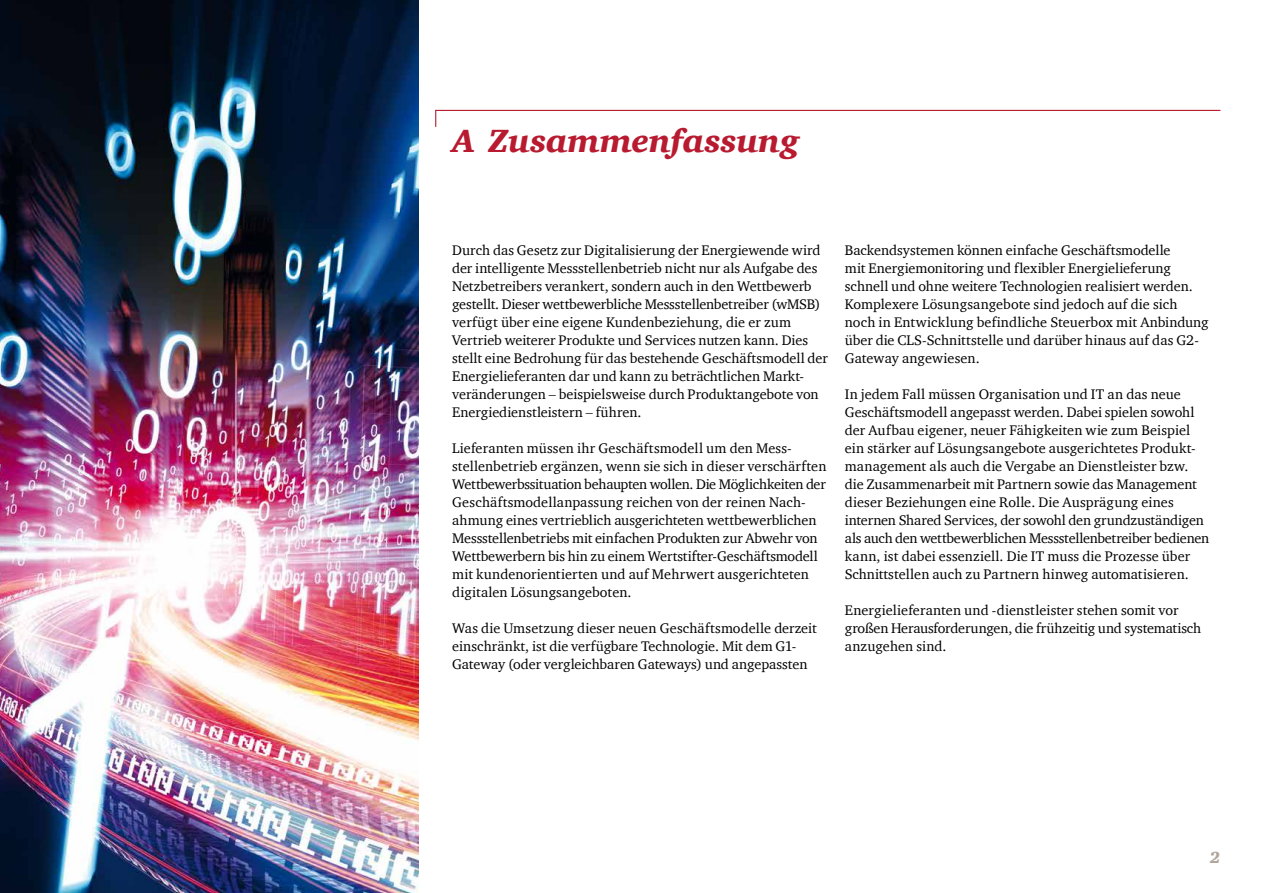
<style>
.page{position:relative;width:1263px;height:893px;background:#fff}
.page>*{position:absolute;margin:0;border:0;box-sizing:border-box;transform-origin:0 0}
.t1{font:italic 900 33px "Charter ITC Com";letter-spacing:-.005em;color:#b81b2f}
.t2{font:italic 900 16.5px "Charter ITC Com";color:#b0a69d}
.t3{font:14.25px/18px "Charter ITC Com";color:#000}
</style>
<div class="page">
<img style="left:0;top:0;width:418px;height:893px">
<svg style="left:435px;top:109px;width:786px;height:18px"></svg>
<h1 class="t1" style="left:452px;top:120px;width:349px">A Zusammenfassung</h1>
<p class="t3" style="left:452px;top:241px;width:377px">Durch das Gesetz zur Digitalisierung der Energiewende wird der intelligente Messstellenbetrieb nicht nur als Aufgabe des Netzbetreibers verankert, sondern auch in den Wettbewerb gestellt. Dieser wettbewerbliche Messstellenbetreiber (wMSB) verfügt über eine eigene Kundenbeziehung, die er zum Vertrieb weiterer Produkte und Services nutzen kann. Dies stellt eine Bedrohung für das bestehende Geschäftsmodell der Energielieferanten dar und kann zu beträchtlichen Markt&shy;veränderungen – beispielsweise durch Produktangebote von Energiedienstleistern – führen.</p>
<p class="t3" style="left:452px;top:439px;width:376px">Lieferanten müssen ihr Geschäftsmodell um den Mess&shy;stellenbetrieb ergänzen, wenn sie sich in dieser verschärften Wettbewerbssituation behaupten wollen. Die Möglichkeiten der Geschäftsmodellanpassung reichen von der reinen Nach&shy;ahmung eines vertrieblich ausgerichteten wettbewerblichen Messstellenbetriebs mit einfachen Produkten zur Abwehr von Wettbewerbern bis hin zu einem Wertstifter-Geschäftsmodell mit kundenorientierten und auf Mehrwert ausgerichteten digitalen Lösungsangeboten.</p>
<p class="t3" style="left:452px;top:619px;width:366px">Was die Umsetzung dieser neuen Geschäftsmodelle derzeit einschränkt, ist die verfügbare Technologie. Mit dem G1-<br>Gateway (oder vergleichbaren Gateways) und angepassten</p>
<p class="t3" style="left:845px;top:241px;width:365px">Backendsystemen können einfache Geschäftsmodelle<br>mit Energiemonitoring und flexibler Energielieferung schnell und ohne weitere Technologien realisiert werden.<br>Komplexere Lösungsangebote sind jedoch auf die sich noch in Entwicklung befindliche Steuerbox mit Anbindung über die CLS-Schnittstelle und darüber hinaus auf das G2- Gateway angewiesen.</p>
<p class="t3" style="left:845px;top:385px;width:366px">In jedem Fall müssen Organisation und IT an das neue Geschäftsmodell angepasst werden. Dabei spielen sowohl der Aufbau eigener, neuer Fähigkeiten wie zum Beispiel ein stärker auf Lösungsangebote ausgerichtetes Produkt&shy;management als auch die Vergabe an Dienstleister bzw. die Zusammenarbeit mit Partnern sowie das Management dieser Beziehungen eine Rolle. Die Ausprägung eines internen Shared Services, der sowohl den grundzuständigen als auch den wettbewerblichen Messstellenbetreiber bedienen kann, ist dabei essenziell. Die IT muss die Prozesse über Schnittstellen auch zu Partnern hinweg automatisieren.</p>
<p class="t3" style="left:845px;top:601px;width:358px">Energielieferanten und -dienstleister stehen somit vor großen Herausforderungen, die frühzeitig und systematisch anzugehen sind.</p>
<p class="t2" style="left:1210px;top:847px;width:12px">2</p>
</div>
